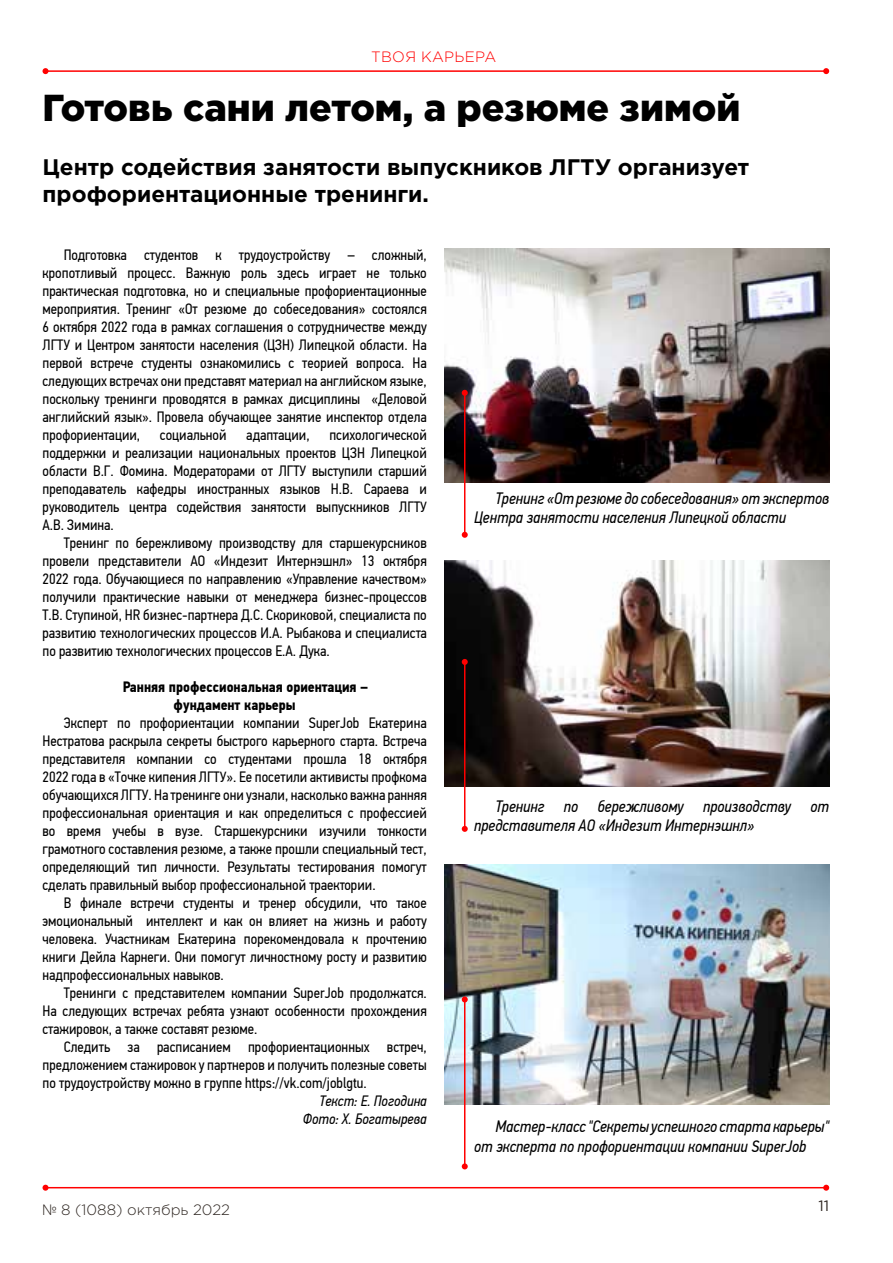
<style>
.page{position:relative;width:893px;height:1263px;background:#fff}
.page>*{position:absolute;margin:0;border:0;box-sizing:border-box;transform-origin:0 0}
.t1{font:900 37.5px "Gotham Pro";color:#000}
.t2{font:700 22.5px/27px "Gotham Pro";color:#000}
.t3{font:italic 16.5px/19.8px "PF Din Text Cond Pro";color:#000}
.t4{font:15px/18px "PF Din Text Cond Pro";color:#000;text-align:justify}
.t5{font:700 15px/18px "PF Din Text Cond Pro";color:#000}
.t6{font:italic 15px/18px "PF Din Text Cond Pro";color:#000;text-align:right}
.t7{font:300 15px "Gotham Pro";color:#2f2722}
.t8{font:300 15px "Gotham Pro";letter-spacing:.02em;color:#f00}
.t9{font:15px "Gotham Pro";color:#2f2722}
</style>
<div class="page">
<hr style="left:46px;top:70px;width:780px;height:2px;background:#f00">
<svg style="left:43px;top:68px;width:6px;height:6px"></svg>
<svg style="left:823px;top:68px;width:6px;height:6px"></svg>
<hr style="left:46px;top:1187px;width:780px;height:1px;background:#f00">
<svg style="left:43px;top:1185px;width:6px;height:6px"></svg>
<svg style="left:823px;top:1185px;width:6px;height:6px"></svg>
<img style="left:445px;top:560px;width:384px;height:226px">
<img style="left:445px;top:249px;width:384px;height:233px">
<img style="left:445px;top:864px;width:384px;height:240px">
<hr style="left:464px;top:393px;width:1px;height:142px;background:#f00">
<svg style="left:462px;top:532px;width:6px;height:6px"></svg>
<svg style="left:462px;top:390px;width:6px;height:6px"></svg>
<hr style="left:464px;top:662px;width:1px;height:167px;background:#f00">
<svg style="left:462px;top:826px;width:6px;height:6px"></svg>
<svg style="left:462px;top:659px;width:6px;height:6px"></svg>
<hr style="left:464px;top:999px;width:1px;height:167px;background:#f00">
<svg style="left:462px;top:1163px;width:6px;height:6px"></svg>
<svg style="left:462px;top:996px;width:6px;height:6px"></svg>
<p class="t8" style="left:371px;top:49px;width:127px">ТВОЯ КАРЬЕРА</p>
<h1 class="t1" style="left:43px;top:86px;width:699px">Готовь сани летом, а резюме зимой</h1>
<h2 class="t2" style="left:43px;top:153px;width:708px">Центр содействия занятости выпускников ЛГТУ организует профориентационные тренинги.</h2>
<p class="t4" style="left:43px;top:246px;width:386px;text-indent:21px">Подготовка студентов к трудоустройству – сложный, кропотливый процесс. Важную роль здесь играет не только практическая подготовка, но и специальные профориентационные мероприятия. Тренинг «От резюме до собеседования» состоялся 6 октября 2022 года в рамках соглашения о сотрудничестве между ЛГТУ и Центром занятости населения (ЦЗН) Липецкой области. На первой встрече студенты ознакомились с теорией вопроса. На следующих встречах они представят материал на английском языке, поскольку тренинги проводятся в рамках дисциплины «Деловой английский язык». Провела обучающее занятие инспектор отдела профориентации,</p>
<p class="t4" style="left:43px;top:426px;width:386px;text-indent:287px">психологической поддержки и реализации национальных проектов ЦЗН Липецкой области В.Г. Фомина. Модераторами от ЛГТУ выступили старший преподаватель кафедры иностранных языков Н.В. Сараева и руководитель центра содействия занятости выпускников ЛГТУ А.В. Зимина.</p>
<p class="t4" style="left:43px;top:534px;width:386px;text-indent:21px">Тренинг по бережливому производству для старшекурсников провели представители АО «Индезит Интернэшнл» 13 октября 2022 года. Обучающиеся по направлению «Управление качеством» получили практические навыки от менеджера бизнес-процессов Т.В. Ступиной, HR бизнес-партнера Д.С. Скориковой, специалиста по развитию технологических процессов И.А. Рыбакова и специалиста по развитию технологических процессов Е.А. Дука.</p>
<p class="t5" style="left:174px;top:678px;width:196px;text-indent:-51px">Ранняя профессиональная ориентация – фундамент карьеры</p>
<p class="t4" style="left:43px;top:714px;width:386px;text-indent:21px">Эксперт по профориентации компании SuperJob Екатерина Нестратова раскрыла секреты быстрого карьерного старта. Встреча представителя компании со студентами прошла 18 октября 2022 года в «Точке кипения ЛГТУ». Ее посетили активисты профкома обучающихся ЛГТУ. На тренинге они узнали, насколько важна ранняя профессиональная ориентация и как определиться с профессией во время учебы в вузе. Старшекурсники изучили тонкости грамотного составления резюме, а также прошли специальный тест, определяющий тип личности. Результаты тестирования помогут сделать правильный выбор профессиональной траектории.</p>
<p class="t4" style="left:43px;top:894px;width:386px;text-indent:21px">В финале встречи студенты и тренер обсудили, что такое эмоциональный интеллект и как он влияет на жизнь и работу человека. Участникам Екатерина порекомендовала к прочтению книги Дейла Карнеги. Они помогут личностному росту и развитию надпрофессиональных навыков.</p>
<p class="t4" style="left:43px;top:984px;width:386px;text-indent:21px">Тренинги с представителем компании SuperJob продолжатся.<br>На следующих встречах ребята узнают особенности прохождения стажировок, а также составят резюме.</p>
<p class="t4" style="left:43px;top:1038px;width:386px;text-indent:21px">Следить за расписанием профориентационных встреч, предложением стажировок у партнеров и получить полезные советы по трудоустройству можно в группе https://vk.com/joblgtu.</p>
<p class="t6" style="left:303px;top:1092px;width:125px">Текст: Е. Погодина<br>Фото: Х. Богатырева</p>
<p class="t4" style="left:160px;top:426px;width:68px">социальной</p>
<p class="t4" style="left:246px;top:426px;width:65px">адаптации,</p>
<p class="t3" style="left:474px;top:488px;width:357px;text-indent:21px">Тренинг «От резюме до собеседования» от экспертов<br>Центра занятости населения Липецкой области</p>
<p class="t3" style="left:474px;top:796px;width:357px;text-indent:21px">Тренинг по бережливому производству от представителя АО «Индезит Интернэшнл»</p>
<p class="t3" style="left:474px;top:1116px;width:357px;text-indent:21px">Мастер-класс "Секреты успешного старта карьеры" от эксперта по профориентации компании SuperJob</p>
<p class="t7" style="left:42px;top:1202px;width:189px">№ 8 (1088) октябрь 2022</p>
<p class="t9" style="left:818px;top:1197px;width:12px">11</p>
</div>
